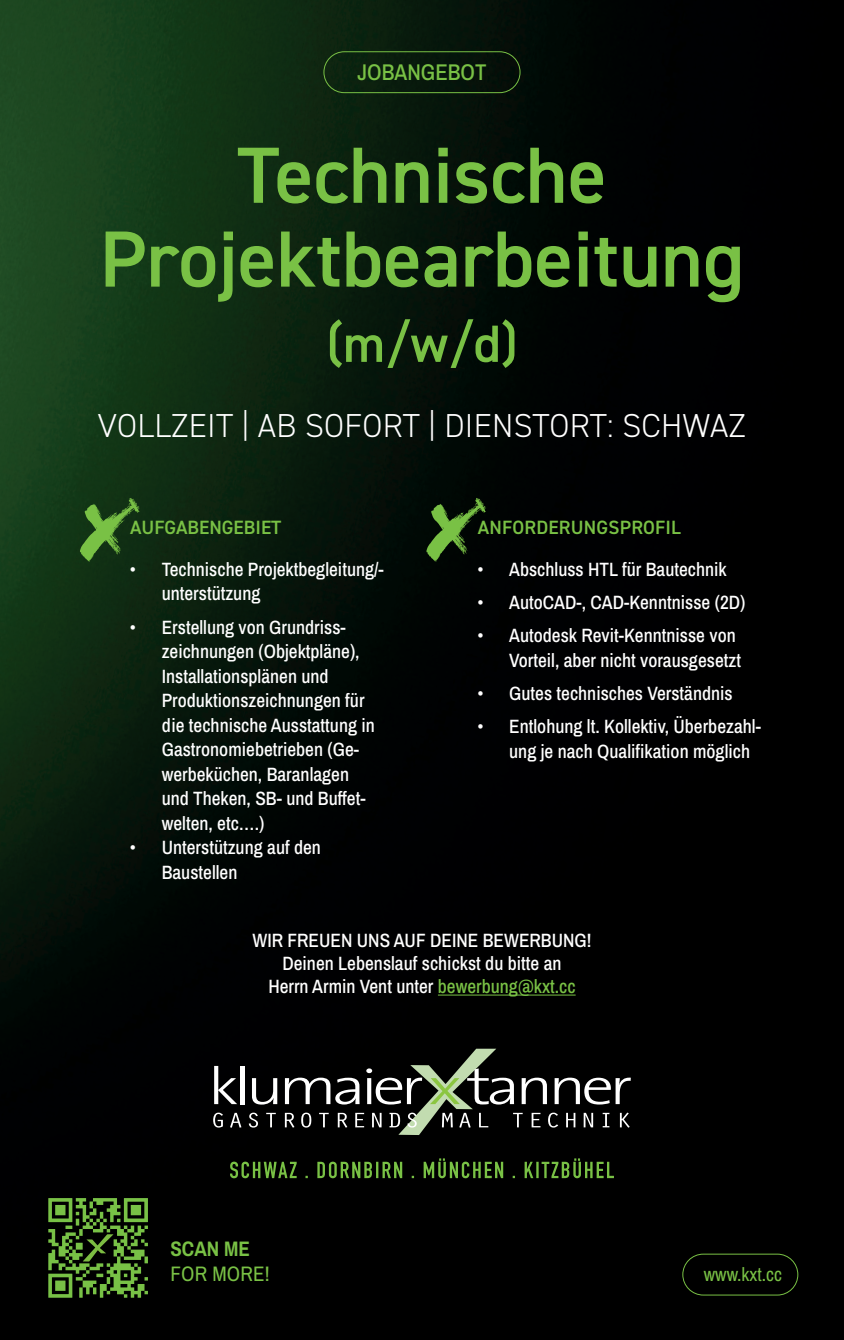
<style>
.page{position:relative;width:844px;height:1340px;background:#fff}
.page>*{position:absolute;margin:0;border:0;box-sizing:border-box;transform-origin:0 0}
.t1{font:600 79.8px/83.8px "DIN2014";color:#79c145;text-align:center}
.t2{font:600 52.5px "DIN2014";color:#79c145}
.t3{font:300 33.25px "DIN2014";letter-spacing:.01em;color:#fff}
.t4{font:500 22.75px "Archivo Narrow";color:#79c145}
.t5{font:21px "Archivo Narrow";letter-spacing:.01em;color:#79c145}
.t6{font:700 21px "Archivo Narrow";color:#79c145}
.t7{font:500 19.25px/24.5px "Archivo Narrow";color:#fff}
.t8{font:600 19.25px "DIN2014";letter-spacing:.01em;color:#79c145}
.t9{font:19.25px "Archivo Narrow";color:#79c145}
.s1{color:#79c145}
</style>
<div class="page">
<img style="left:0;top:0;width:843px;height:1339px">
<svg style="left:213px;top:1112px;width:10px;height:15px"></svg>
<svg style="left:230px;top:1112px;width:11px;height:15px"></svg>
<svg style="left:249px;top:1112px;width:9px;height:15px"></svg>
<svg style="left:266px;top:1112px;width:10px;height:15px"></svg>
<svg style="left:214px;top:1065px;width:23px;height:39px"></svg>
<hr style="left:240px;top:1065px;width:4px;height:39px;background:#fff">
<svg style="left:252px;top:1078px;width:25px;height:26px"></svg>
<svg style="left:285px;top:1048px;width:345px;height:87px;background:#2b2d2a"></svg>
<svg style="left:230px;top:1158px;width:383px;height:20px;background:#243a14"></svg>
<svg style="left:426px;top:498px;width:60px;height:64px;background:#264118"></svg>
<svg style="left:80px;top:498px;width:60px;height:64px;background:#325e23"></svg>
<hr style="left:438px;top:994px;width:137px;height:1px;background:#79c145">
<div style="left:682px;top:1253px;width:116px;height:42px;border:1px solid #79c145;border-radius:20px"></div>
<div style="left:323px;top:51px;width:197px;height:42px;border:1px solid #79c145;border-radius:20px"></div>
<svg style="left:48px;top:1198px;width:100px;height:99px;background:#385920"></svg>
<p class="t4" style="left:357px;top:56px;width:130px">JOBANGEBOT</p>
<h1 class="t1" style="left:99px;top:132px;width:646px">Technische<br>Projektbearbeitung</h1>
<h2 class="t2" style="left:326px;top:309px;width:192px">(m/w/d)</h2>
<h3 class="t3" style="left:98px;top:405px;width:649px">VOLLZEIT | AB SOFORT | DIENSTORT: SCHWAZ</h3>
<p class="t8" style="left:130px;top:514px;width:153px">AUFGABENGEBIET</p>
<p class="t7" style="left:162px;top:556px;width:223px;text-indent:-31px">• Technische Projektbegleitung/- unterstützung</p>
<p class="t7" style="left:162px;top:614px;width:215px;text-indent:-31px">• Erstellung von Grundriss&shy;zeichnungen (Objektpläne),<br>Installationsplänen und<br>Produktionszeichnungen für die technische Ausstattung in<br>Gastronomiebetrieben (Ge&shy;werbeküchen, Baranlagen und Theken, SB- und Buffet&shy;welten, etc….)</p>
<p class="t7" style="left:162px;top:834px;width:161px;text-indent:-31px">• Unterstützung auf den<br>Baustellen</p>
<p class="t8" style="left:477px;top:514px;width:204px">ANFORDERUNGSPROFIL</p>
<p class="t7" style="left:477px;top:556px;width:250px">• Abschluss HTL für Bautechnik</p>
<p class="t7" style="left:477px;top:589px;width:269px">• AutoCAD-, CAD-Kenntnisse (2D)</p>
<p class="t7" style="left:477px;top:623px;width:265px;text-align:right">• Autodesk Revit-Kenntnisse von<br>Vorteil, aber nicht vorausgesetzt</p>
<p class="t7" style="left:477px;top:680px;width:256px">• Gutes technisches Verständnis</p>
<p class="t7" style="left:509px;top:714px;width:253px;text-indent:-31px">• Entlohung lt. Kollektiv, Überbezahl&shy;ung je nach Qualifikation möglich</p>
<p class="t7" style="left:252px;top:928px;width:340px;line-height:23.1px;text-align:center">WIR FREUEN UNS AUF DEINE BEWERBUNG!<br>Deinen Lebenslauf schickst du bitte an<br>Herrn Armin Vent unter <span class="s1">bewerbung@kxt.cc</span></p>
<p class="t6" style="left:170px;top:1233px;width:81px">SCAN ME</p>
<p class="t5" style="left:170px;top:1258px;width:100px">FOR MORE!</p>
<p class="t9" style="left:703px;top:1260px;width:80px">www.kxt.cc</p>
</div>
